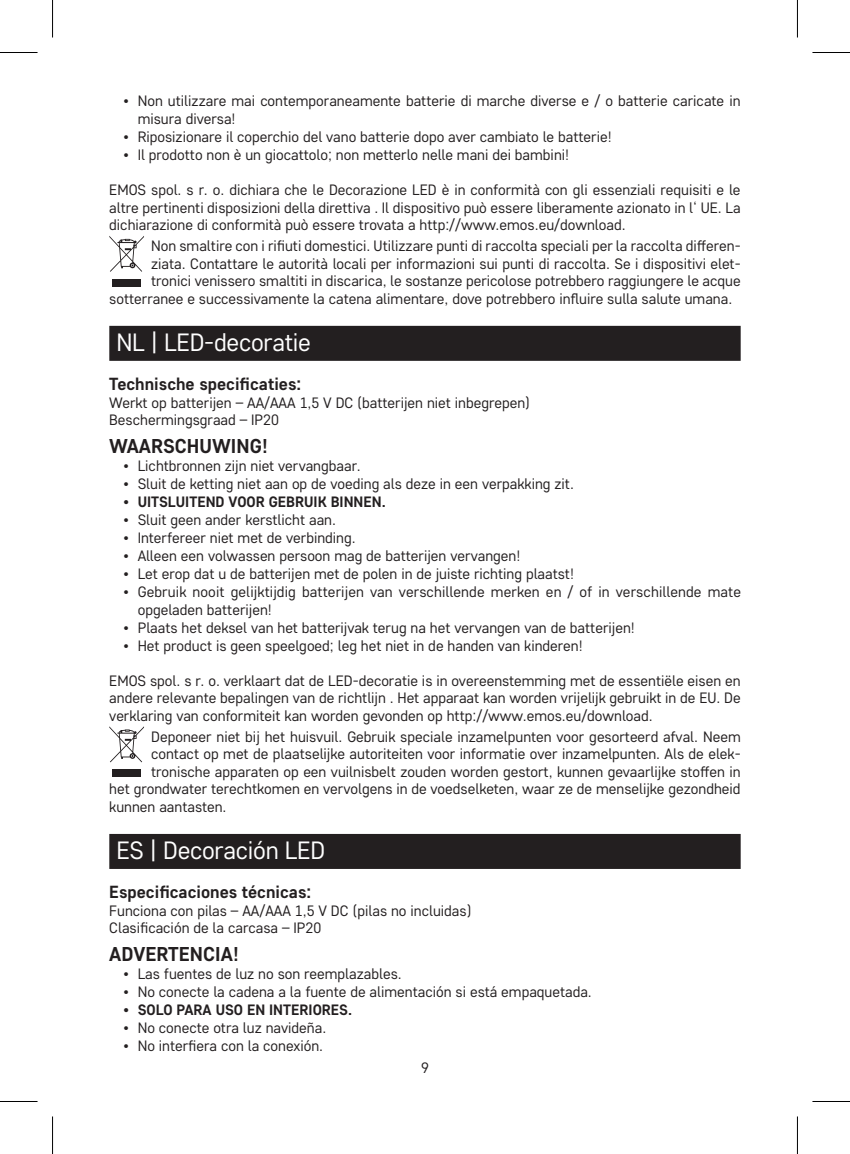
<style>
.page{position:relative;width:850px;height:1154px;background:#fff}
.page>*{position:absolute;margin:0;border:0;box-sizing:border-box;transform-origin:0 0}
.t1{font:25px "Core Sans D35";letter-spacing:-.01em;color:#fff}
.t2{font:700 20px "Core Sans D55";color:#231f20}
.t3{font:700 17.5px "Core Sans D55";color:#231f20}
.t4{font:15px/17.5px "Core Sans D35";color:#231f20}
.t5{font:700 15px "Core Sans D55";color:#231f20}
</style>
<div class="page">
<div style="left:109px;top:326px;width:631px;height:35px;background:#231f20"></div>
<div style="left:109px;top:834px;width:631px;height:35px;background:#231f20"></div>
<svg style="left:109px;top:236px;width:35px;height:36px"></svg>
<div style="left:112px;top:279px;width:29px;height:7px;background:#231f20"></div>
<svg style="left:109px;top:726px;width:35px;height:36px"></svg>
<div style="left:112px;top:769px;width:29px;height:8px;background:#231f20"></div>
<hr style="left:0;top:52px;width:38px;height:1px;background:#000">
<hr style="left:812px;top:52px;width:37px;height:1px;background:#000">
<hr style="left:0;top:1101px;width:38px;height:1px;background:#000">
<hr style="left:812px;top:1101px;width:37px;height:1px;background:#000">
<hr style="left:52px;top:0;width:1px;height:38px;background:#000">
<hr style="left:52px;top:1116px;width:1px;height:38px;background:#000">
<hr style="left:796px;top:0;width:1px;height:38px;background:#000">
<hr style="left:796px;top:1116px;width:1px;height:38px;background:#000">
<p class="t4" style="left:138px;top:91px;width:604px;text-indent:-14px">• Non utilizzare mai contemporaneamente batterie di marche diverse e / o batterie caricate in misura diversa!</p>
<p class="t4" style="left:123px;top:127px;width:489px">• Riposizionare il coperchio del vano batterie dopo aver cambiato le batterie!</p>
<p class="t4" style="left:123px;top:145px;width:447px">• Il prodotto non è un giocattolo; non metterlo nelle mani dei bambini!</p>
<p class="t4" style="left:109px;top:180px;width:632px;text-align:justify">EMOS spol. s r. o. dichiara che le Decorazione LED è in conformità con gli essenziali requisiti e le altre pertinenti disposizioni della direttiva . Il dispositivo può essere liberamente azionato in l‘ UE. La dichiarazione di conformità può essere trovata a http://www.emos.eu/download.</p>
<p class="t4" style="left:151px;top:237px;width:590px">Non smaltire con i rifiuti domestici. Utilizzare punti di raccolta speciali per la raccolta differen-</p>
<p class="t4" style="left:151px;top:254px;width:590px">ziata. Contattare le autorità locali per informazioni sui punti di raccolta. Se i dispositivi elet-</p>
<p class="t4" style="left:151px;top:272px;width:590px">tronici venissero smaltiti in discarica, le sostanze pericolose potrebbero raggiungere le acque</p>
<p class="t4" style="left:109px;top:289px;width:624px">sotterranee e successivamente la catena alimentare, dove potrebbero influire sulla salute umana.</p>
<h1 class="t1" style="left:116px;top:326px;width:196px">NL | LED-decoratie</h1>
<p class="t3" style="left:109px;top:372px;width:193px">Technische specificaties:</p>
<p class="t4" style="left:109px;top:393px;width:422px">Werkt op batterijen – AA/AAA 1,5 V DC (batterijen niet inbegrepen)<br>Beschermingsgraad – IP20</p>
<h2 class="t2" style="left:109px;top:432px;width:160px">WAARSCHUWING!</h2>
<p class="t4" style="left:123px;top:456px;width:239px">• Lichtbronnen zijn niet vervangbaar.</p>
<p class="t4" style="left:123px;top:474px;width:451px">• Sluit de ketting niet aan op de voeding als deze in een verpakking zit.</p>
<p class="t5" style="left:123px;top:491px;width:264px">• UITSLUITEND VOOR GEBRUIK BINNEN.</p>
<p class="t4" style="left:123px;top:510px;width:214px">• Sluit geen ander kerstlicht aan.</p>
<p class="t4" style="left:123px;top:528px;width:233px">• Interfereer niet met de verbinding.</p>
<p class="t4" style="left:123px;top:546px;width:398px">• Alleen een volwassen persoon mag de batterijen vervangen!</p>
<p class="t4" style="left:123px;top:564px;width:452px">• Let erop dat u de batterijen met de polen in de juiste richting plaatst!</p>
<p class="t4" style="left:138px;top:582px;width:604px;text-indent:-14px">• Gebruik nooit gelijktijdig batterijen van verschillende merken en / of in verschillende mate opgeladen batterijen!</p>
<p class="t4" style="left:123px;top:618px;width:512px">• Plaats het deksel van het batterijvak terug na het vervangen van de batterijen!</p>
<p class="t4" style="left:123px;top:636px;width:460px">• Het product is geen speelgoed; leg het niet in de handen van kinderen!</p>
<p class="t4" style="left:109px;top:671px;width:632px;text-align:justify">EMOS spol. s r. o. verklaart dat de LED-decoratie is in overeenstemming met de essentiële eisen en andere relevante bepalingen van de richtlijn . Het apparaat kan worden vrijelijk gebruikt in de EU. De verklaring van conformiteit kan worden gevonden op http://www.emos.eu/download.</p>
<p class="t4" style="left:151px;top:727px;width:590px">Deponeer niet bij het huisvuil. Gebruik speciale inzamelpunten voor gesorteerd afval. Neem</p>
<p class="t4" style="left:151px;top:745px;width:590px">contact op met de plaatselijke autoriteiten voor informatie over inzamelpunten. Als de elek-</p>
<p class="t4" style="left:151px;top:762px;width:590px">tronische apparaten op een vuilnisbelt zouden worden gestort, kunnen gevaarlijke stoffen in</p>
<p class="t4" style="left:109px;top:780px;width:632px">het grondwater terechtkomen en vervolgens in de voedselketen, waar ze de menselijke gezondheid</p>
<p class="t4" style="left:109px;top:797px;width:119px">kunnen aantasten.</p>
<h1 class="t1" style="left:116px;top:834px;width:210px">ES | Decoración LED</h1>
<p class="t3" style="left:109px;top:880px;width:203px">Especificaciones técnicas:</p>
<p class="t4" style="left:109px;top:901px;width:363px">Funciona con pilas – AA/AAA 1,5 V DC (pilas no incluidas)<br>Clasificación de la carcasa – IP20</p>
<h2 class="t2" style="left:109px;top:940px;width:131px">ADVERTENCIA!</h2>
<p class="t4" style="left:123px;top:964px;width:280px">• Las fuentes de luz no son reemplazables.</p>
<p class="t4" style="left:123px;top:982px;width:469px">• No conecte la cadena a la fuente de alimentación si está empaquetada.</p>
<p class="t5" style="left:123px;top:999px;width:230px">• SOLO PARA USO EN INTERIORES.</p>
<p class="t4" style="left:123px;top:1018px;width:204px">• No conecte otra luz navideña.</p>
<p class="t4" style="left:123px;top:1036px;width:201px">• No interfiera con la conexión.</p>
<p class="t4" style="left:421px;top:1059px;width:9px">9</p>
</div>
